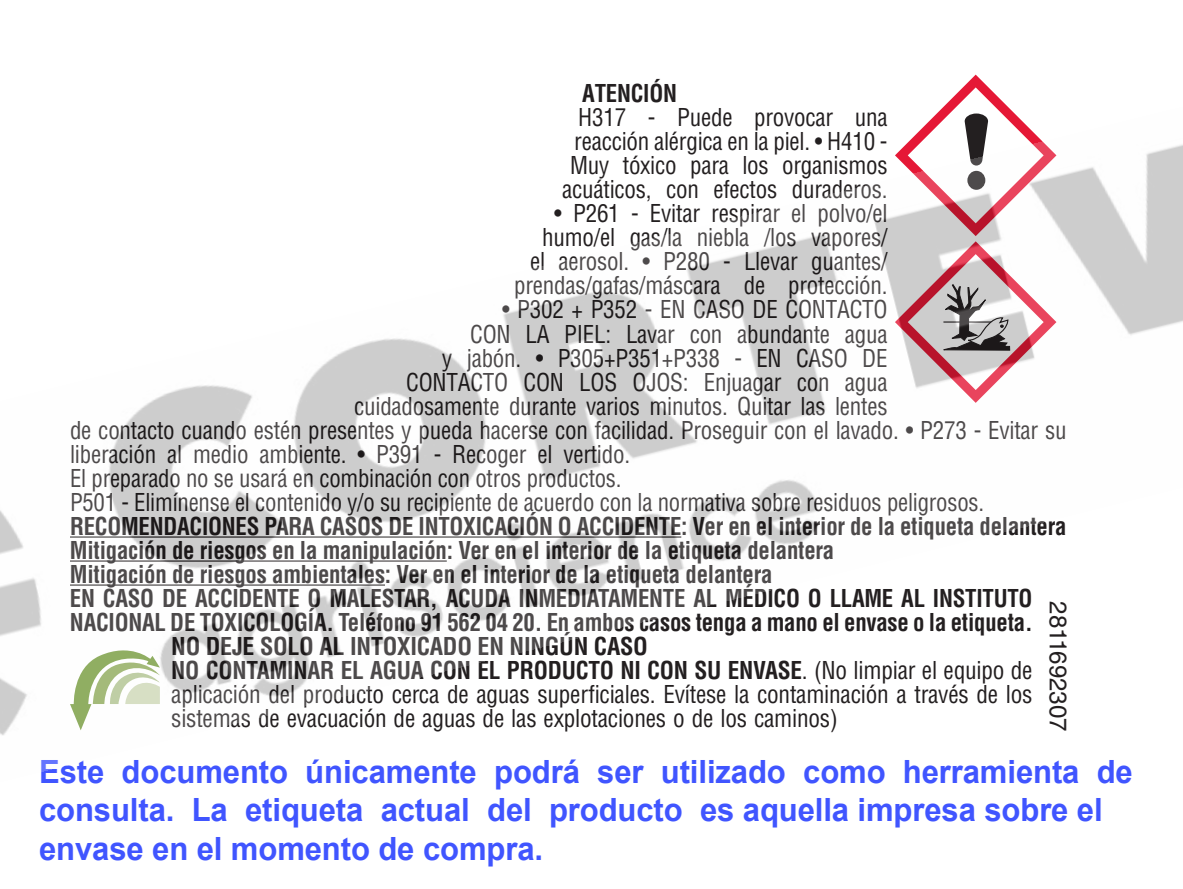
<style>
.page{position:relative;width:1183px;height:889px;background:#fff}
.page>*{position:absolute;margin:0;border:0;box-sizing:border-box;transform-origin:0 0}
.t1{font:700 32px/38.4px "Arial";letter-spacing:-.005em;color:#4055ff}
.List_Paragraph{font:condensed 24px/24px "Helvetica LT Std";letter-spacing:-.01em;color:#231f20;text-align:right;scale:.96 1}
.No_Spacing{font:700 condensed 24px/24px "Helvetica LT Std";letter-spacing:-.01em;color:#231f20;scale:.95 1}
.List_Paragraph-2{font:condensed 24px/24px "Helvetica LT Std";letter-spacing:-.01em;color:#231f20;text-align:justify}
.No_Spacing-2{font:condensed 24px "Helvetica LT Std";letter-spacing:-.01em;color:#231f20;scale:.95 1}
.List_Paragraph-3{font:condensed 24px "Helvetica LT Std";letter-spacing:-.01em;color:#231f20;scale:.95 1}
.No_Spacing-3{font:700 condensed 24px "Helvetica LT Std";letter-spacing:-.01em;color:#231f20}
.t2{font:24px "Helvetica LT Std";color:#231f20}
.List_Paragraph-4{font:700 condensed 24px "Helvetica LT Std";letter-spacing:-.01em;color:#231f20;scale:.95 1}
.s1{font-weight:700}
</style>
<div class="page">
<img style="left:0;top:74px;width:1182px;height:661px">
<p class="List_Paragraph-4" style="left:582px;top:79px;width:101px">ATENCIÓN</p>
<p class="List_Paragraph" style="left:562px;top:105px;width:340px">H317 - Puede provocar una reacción alérgica en la piel. • H410 -<br>Muy tóxico para los organismos acuáticos, con efectos duraderos.</p>
<p class="List_Paragraph" style="left:514px;top:201px;width:390px">• P261 - Evitar respirar el polvo/el humo/el gas/la niebla /los vapores/<br>el aerosol. • P280 - Llevar guantes/ prendas/gafas/máscara de protección.</p>
<p class="List_Paragraph" style="left:502px;top:297px;width:403px">• P302 + P352 - EN CASO DE CONTACTO</p>
<p class="List_Paragraph" style="left:470px;top:321px;width:436px">CON LA PIEL: Lavar con abundante agua</p>
<p class="List_Paragraph" style="left:442px;top:345px;width:465px">y jabón. • P305+P351+P338 - EN CASO DE</p>
<p class="List_Paragraph" style="left:406px;top:369px;width:503px">CONTACTO CON LOS OJOS: Enjuagar con agua</p>
<p class="List_Paragraph" style="left:354px;top:393px;width:557px">cuidadosamente durante varios minutos. Quitar las lentes</p>
<p class="List_Paragraph" style="left:70px;top:417px;width:1039px">de contacto cuando estén presentes y pueda hacerse con facilidad. Proseguir con el lavado. • P273 - Evitar su</p>
<p class="List_Paragraph" style="left:70px;top:441px;width:585px">liberación al medio ambiente. • P391 - Recoger el vertido.</p>
<p class="List_Paragraph-3" style="left:70px;top:463px;width:582px">El preparado no se usará en combinación con otros productos.</p>
<p class="No_Spacing-2" style="left:70px;top:487px;width:963px">P501 - Elimínense el contenido y/o su recipiente de acuerdo con la normativa sobre residuos peligrosos.</p>
<p class="No_Spacing" style="left:70px;top:513px;width:1050px">RECOMENDACIONES PARA CASOS DE INTOXICACIÓN O ACCIDENTE: Ver en el interior de la etiqueta delantera</p>
<p class="No_Spacing" style="left:70px;top:537px;width:806px">Mitigación de riesgos en la manipulación: Ver en el interior de la etiqueta delantera</p>
<p class="No_Spacing" style="left:70px;top:561px;width:741px">Mitigación de riesgos ambientales: Ver en el interior de la etiqueta delantera</p>
<p class="No_Spacing" style="left:70px;top:585px;width:1014px">EN CASO DE ACCIDENTE O MALESTAR, ACUDA INMEDIATAMENTE AL MÉDICO O LLAME AL INSTITUTO<br>NACIONAL DE TOXICOLOGÍA. Teléfono 91 562 04 20. En ambos casos tenga a mano el envase o la etiqueta.</p>
<p class="No_Spacing-3" style="left:171px;top:630px;width:478px">NO DEJE SOLO AL INTOXICADO EN NINGÚN CASO</p>
<p class="List_Paragraph-2" style="left:171px;top:657px;width:862px"><span class="s1">NO CONTAMINAR EL AGUA CON EL PRODUCTO NI CON SU ENVASE</span>. (No limpiar el equipo de aplicación del producto cerca de aguas superficiales. Evítese la contaminación a través de los sistemas de evacuación de aguas de las explotaciones o de los caminos)</p>
<p class="t2" style="left:1072px;top:601px;width:131px;rotate:90deg">2811692307</p>
<h1 class="t1" style="left:39px;top:752px;width:1095px">Este documento únicamente podrá ser utilizado como herramienta de consulta. La etiqueta actual del producto es aquella impresa sobre el envase en el momento de compra.</h1>
</div>
